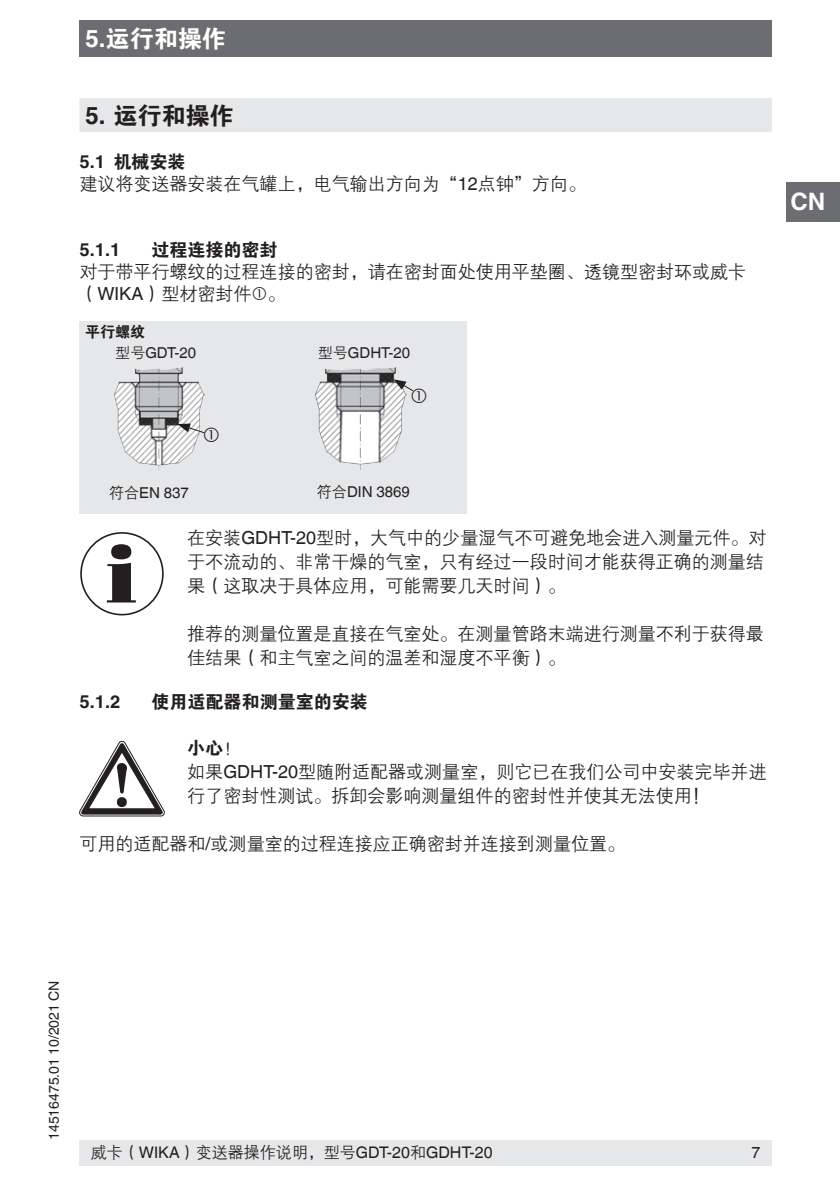
<style>
.page{position:relative;width:840px;height:1191px;background:#fff}
.page>*{position:absolute;margin:0;border:0;box-sizing:border-box;transform-origin:0 0}
.t1{font:24px "FZDHTJW GB1 0";color:#231f20}
.t2{font:24px "FZDHTJW GB1 0";color:#fff}
.t3{font:700 24px "Helvetica World";color:#fff}
.t4{font:18px/24px "FZZDXJW GB1 0";color:#231f20}
.t5{font:18px "FZDHTJW GB1 0";color:#231f20}
.t6{font:700 18px "Helvetica World";color:#231f20}
.t7{font:16px "Helvetica World";color:#231f20}
.t8{font:15px "Helvetica World";color:#231f20}
.t9{font:15px "FZDHTJW GB1 0";color:#231f20}
.t10{font:14px "Helvetica World";color:#231f20}
.s1{font-family:"Helvetica World";font-weight:700}
.s2{font-family:"Helvetica World"}
.s3{font-family:"FZZDXJW GB1 0"}
</style>
<div class="page">
<div style="left:79px;top:1140px;width:692px;height:25px;background:#e6e7e9"></div>
<div style="left:79px;top:20px;width:692px;height:37px;background:#6c6d70"></div>
<div style="left:785px;top:182px;width:54px;height:39px;background:#6c6d70"></div>
<div style="left:79px;top:98px;width:692px;height:34px;background:#e6e7e9"></div>
<div style="left:79px;top:321px;width:387px;height:193px;background:#e6e7e9"></div>
<svg style="left:107px;top:544px;width:29px;height:58px"></svg>
<div style="left:80px;top:532px;width:84px;height:83px;border:2px solid #231f20;border-radius:50%"></div>
<svg style="left:79px;top:741px;width:85px;height:75px"></svg>
<img style="left:114px;top:368px;width:90px;height:101px">
<img style="left:315px;top:368px;width:89px;height:102px">
<svg style="left:177px;top:423px;width:28px;height:18px"></svg>
<svg style="left:393px;top:379px;width:20px;height:24px"></svg>
<h1 class="t2" style="left:85px;top:25px;width:142px"><span class="s1">5.</span>运行和操作</h1>
<h1 class="t1" style="left:85px;top:102px;width:150px"><span class="s1">5.</span> 运行和操作</h1>
<p class="t5" style="left:79px;top:151px;width:108px"><span class="s1">5.1</span> 机械安装</p>
<p class="t4" style="left:79px;top:172px;width:508px">建议将变送器安装在气罐上，电气输出方向为“<span class="s2">12</span>点钟”方向。</p>
<p class="t6" style="left:79px;top:239px;width:43px">5.1.1</p>
<p class="t5" style="left:151px;top:239px;width:127px">过程连接的密封</p>
<p class="t4" style="left:79px;top:261px;width:667px;line-height:22px">对于带平行螺纹的过程连接的密封，请在密封面处使用平垫圈、透镜型密封环或威卡（<span class="s2">WIKA</span>）型材密封件 。</p>
<p class="t9" style="left:85px;top:324px;width:61px">平行螺纹</p>
<p class="t8" style="left:115px;top:344px;width:82px"><span class="s3">型号</span>GDT-20</p>
<p class="t8" style="left:318px;top:344px;width:94px"><span class="s3">型号</span>GDHT-20</p>
<h1 class="t3" style="left:789px;top:188px;width:36px">CN</h1>
<p class="t8" style="left:109px;top:484px;width:81px"><span class="s3">符合</span>EN 837</p>
<p class="t8" style="left:317px;top:483px;width:94px"><span class="s3">符合</span>DIN 3869</p>
<p class="t4" style="left:187px;top:526px;width:580px">在安装<span class="s2">GDHT-20</span>型时，大气中的少量湿气不可避免地会进入测量元件。对于不流动的、非常干燥的气室，只有经过一段时间才能获得正确的测量结果（这取决于具体应用，可能需要几天时间）。</p>
<p class="t4" style="left:187px;top:622px;width:578px">推荐的测量位置是直接在气室处。在测量管路末端进行测量不利于获得最佳结果（和主气室之间的温差和湿度不平衡）。</p>
<p class="t6" style="left:79px;top:691px;width:43px">5.1.2</p>
<p class="t5" style="left:151px;top:691px;width:217px">使用适配器和测量室的安装</p>
<p class="t5" style="left:187px;top:737px;width:55px">小心！</p>
<p class="t4" style="left:187px;top:760px;width:580px">如果<span class="s2">GDHT-20</span>型随附适配器或测量室，则它已在我们公司中安装完毕并进行了密封性测试。拆卸会影响测量组件的密封性并使其无法使用！</p>
<p class="t4" style="left:79px;top:832px;width:547px">可用的适配器和<span class="s2">/</span>或测量室的过程连接应正确密封并连接到测量位置。</p>
<p class="t10" style="left:46px;top:1140px;width:161px;rotate:-90deg">14516475.01 10/2021 CN</p>
<p class="t7" style="left:91px;top:1143px;width:403px"><span class="s3">威卡（</span>WIKA<span class="s3">）变送器操作说明，型号</span>GDT-20<span class="s3">和</span>GDHT-20</p>
<p class="t7" style="left:751px;top:1143px;width:10px">7</p>
</div>
